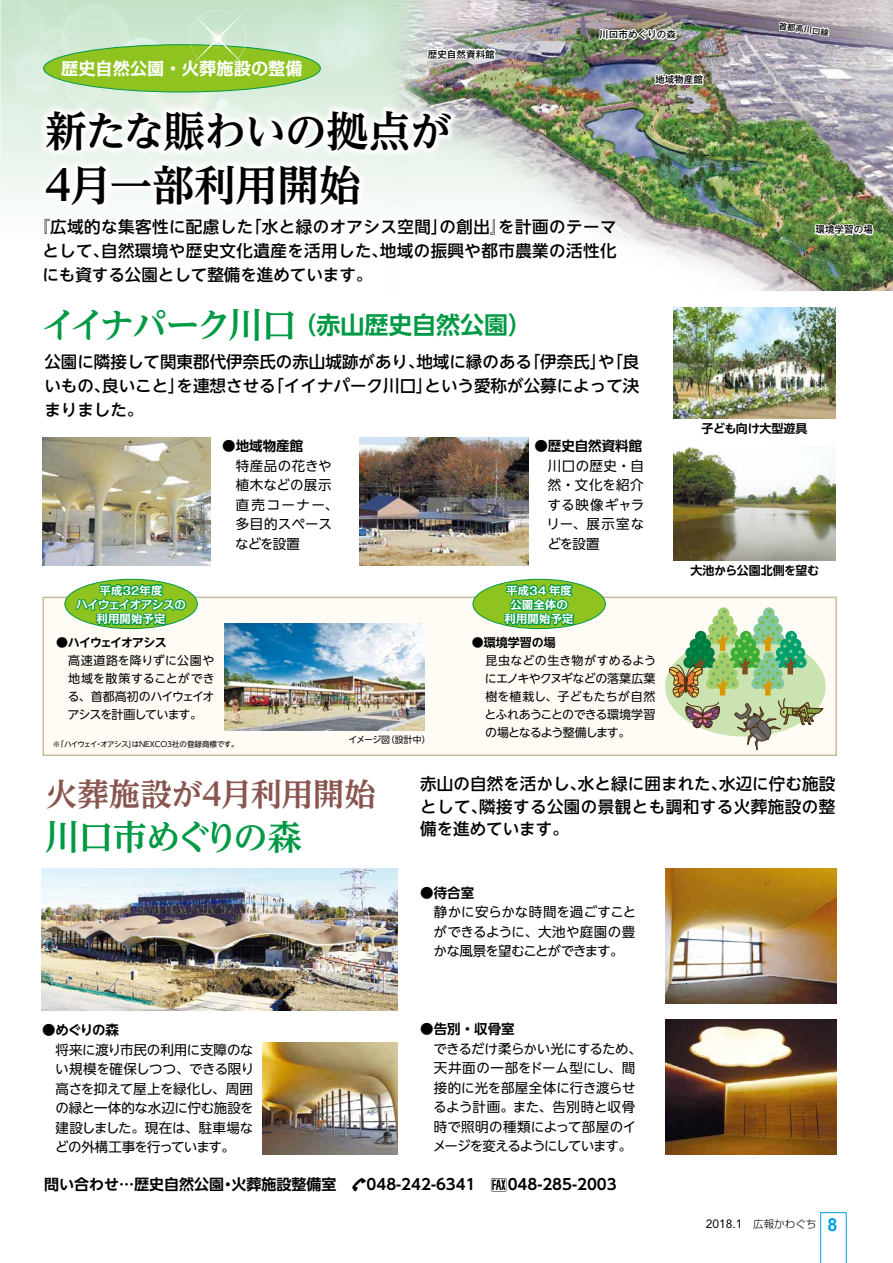
<style>
.page{position:relative;width:893px;height:1263px;background:#fff}
.page>*{position:absolute;margin:0;border:0;box-sizing:border-box;transform-origin:0 0}
.t1{font:700 42px/54px "UD Reimin Pro";letter-spacing:-.02em;color:#000}
.t2{font:700 34.5px "UD Reimin Pro";letter-spacing:-.065em;color:#094}
.t3{font:700 34.5px "UD Reimin Pro";letter-spacing:-.025em;color:#094}
.t4{font:700 31.5px "UD Reimin Pro";letter-spacing:-.005em;color:#89554e}
.t5{font:700 24px "UD Shin Go NT Pro De";color:#094}
.t6{font:700 18px "Arial";color:#00a0e9}
.t7{font:700 17.25px "Kakumin Pro";color:#fff}
.t8{font:500 16.5px/24px "UD Shin Go NT Pro";letter-spacing:.005em;color:#000}
.t9{font:500 16.5px/22.5px "UD Shin Go NT Pro";letter-spacing:.03em;color:#000}
.t10{font:500 16.5px "UD Shin Go NT Pro";letter-spacing:.025em;color:#000}
.t11{font:700 15px "UD Shin Go NT Pro De";color:#000}
.t12{font:13.5px/19.5px "UD Shin Go NT Pro";letter-spacing:-.005em;color:#000;text-align:justify}
.t13{font:13.5px/19.5px "UD Shin Go NT Pro";letter-spacing:.025em;color:#000}
.t14{font:700 13.5px "UD Shin Go NT Pro De";color:#000}
.t15{font:12px/18px "UD Shin Go NT Pro";letter-spacing:-.02em;color:#000;text-align:justify}
.t16{font:700 12px "UD Shin Go NT Pro De";letter-spacing:-.03em;color:#000}
.t17{font:12px "Avenir";color:#000}
.t18{font:700 12px "UD Shin Go NT Pro De";letter-spacing:-.085em;color:#000}
.t19{font:700 11.55px/14.4px "Kakumin Pro";letter-spacing:-.035em;color:#fff;text-align:center}
.t20{font:700 11.55px/14.4px "Kakumin Pro";color:#fff;text-align:center}
.t21{font:300 10.5px "Shin Go Pro";color:#000}
.t22{font:500 9.6px "Gothic MB101 Pro";color:#000}
.t23{font:9px "UD Shin Go NT Pro";letter-spacing:-.04em;color:#000}
.t24{font:500 8.4px "Gothic MB101 Pro";color:#000}
.t25{font:7.5px "UD Shin Go NT Pro";letter-spacing:-.015em;color:#000}
.s1{font-family:"Bibs Normal";font-weight:400}
</style>
<div class="page">
<svg style="left:820px;top:1212px;width:27px;height:51px"></svg>
<svg style="left:311px;top:0;width:70px;height:50px;background:#cfe8d5"></svg>
<div style="left:262px;top:3px;width:73px;height:73px;background:#cfe8d5;border-radius:36px"></div>
<div style="left:322px;top:36px;width:34px;height:35px;background:#dbefe4;border-radius:17px"></div>
<svg style="left:116px;top:36px;width:51px;height:51px"></svg>
<div style="left:60px;top:3px;width:71px;height:71px;background:#cee7d2;border-radius:35px"></div>
<div style="left:0;top:0;width:70px;height:50px;background:#cce6d0"></div>
<div style="left:256px;top:43px;width:36px;height:36px;background:#d8eedf;border-radius:18px"></div>
<div style="left:43px;top:27px;width:23px;height:23px;background:#d3ead7;border-radius:12px"></div>
<img style="left:381px;top:0;width:512px;height:291px">
<div style="left:43px;top:597px;width:793px;height:158px;background:#fffcf6"></div>
<div style="left:43px;top:597px;width:794px;height:159px;border:2px solid #c9bc9c"></div>
<img style="left:42px;top:438px;width:169px;height:128px">
<img style="left:666px;top:869px;width:170px;height:134px">
<img style="left:666px;top:1020px;width:170px;height:134px">
<img style="left:262px;top:1042px;width:135px;height:112px">
<img style="left:360px;top:438px;width:168px;height:128px">
<img style="left:42px;top:868px;width:356px;height:143px">
<svg style="left:424px;top:40px;width:73px;height:10px"></svg>
<svg style="left:813px;top:222px;width:62px;height:30px"></svg>
<img style="left:528px;top:0;width:365px;height:105px">
<img style="left:0;top:50px;width:513px;height:226px">
<img style="left:673px;top:308px;width:163px;height:111px">
<img style="left:673px;top:447px;width:163px;height:114px">
<svg style="left:65px;top:579px;width:132px;height:50px"></svg>
<div style="left:64px;top:579px;width:134px;height:50px;border:1px solid #094;border-radius:50%"></div>
<svg style="left:73px;top:582px;width:115px;height:45px;background:#55b442"></svg>
<div style="left:473px;top:579px;width:132px;height:50px;background:#8fc31f;border-radius:50%"></div>
<svg style="left:502px;top:582px;width:74px;height:47px"></svg>
<div style="left:44px;top:45px;width:276px;height:47px;background:#8fc31f;border-radius:50%"></div>
<img style="left:159px;top:0;width:118px;height:97px">
<svg style="left:180px;top:1px;width:76px;height:76px"></svg>
<div style="left:214px;top:35px;width:7px;height:7px;background:#fff;border-radius:50%"></div>
<svg style="left:668px;top:607px;width:156px;height:149px"></svg>
<img style="left:225px;top:623px;width:200px;height:107px">
<p class="t7" style="left:61px;top:55px;width:243px">歴史自然公園・火葬施設の整備</p>
<p class="t22" style="left:428px;top:46px;width:69px">歴史自然資料館</p>
<h1 class="t1" style="left:45px;top:104px;width:408px">新たな賑わいの拠点が<br>4月一部利用開始</h1>
<p class="t22" style="left:599px;top:27px;width:78px">川口市めぐりの森</p>
<p class="t22" style="left:655px;top:71px;width:49px">地域物産館</p>
<p class="t9" style="left:245px;top:215px;width:204px">「水と緑のオアシス空間」</p>
<p class="t9" style="left:34px;top:215px;width:221px">『広域的な集客性に配慮した</p>
<p class="t8" style="left:439px;top:214px;width:68px">の創出』</p>
<p class="t9" style="left:498px;top:215px;width:120px">を計画のテーマ</p>
<p class="t10" style="left:101px;top:237px;width:288px">自然環境や歴史文化遺産を活用した、</p>
<p class="t10" style="left:380px;top:237px;width:238px">地域の振興や都市農業の活性化</p>
<p class="t8" style="left:42px;top:238px;width:331px">として、<br>にも資する公園として整備を進めています。</p>
<h2 class="t2" style="left:41px;top:296px;width:257px">イイナパーク川口</h2>
<h3 class="t5" style="left:292px;top:306px;width:241px">（赤山歴史自然公園(</h3>
<p class="t8" style="left:424px;top:349px;width:216px;text-indent:-380px">公園に隣接して関東郡代伊奈氏の赤山城跡があり、<br>という愛称が公募によって決</p>
<p class="t8" style="left:524px;top:349px;width:117px">「伊奈氏 「や」 良</p>
<p class="t8" style="left:416px;top:349px;width:117px">地域に縁のある</p>
<p class="t8" style="left:267px;top:373px;width:167px">「イイナパーク川口」</p>
<p class="t8" style="left:102px;top:373px;width:84px">良いこと」</p>
<p class="t8" style="left:177px;top:373px;width:101px">を連想させる</p>
<p class="t8" style="left:44px;top:373px;width:100px">いもの、<br>まりました。</p>
<p class="t24" style="left:780px;top:19px;width:52px;rotate:8deg">首都高川口線</p>
<p class="t22" style="left:815px;top:222px;width:59px">環境学習の場</p>
<p class="t14" style="left:222px;top:435px;width:82px">●地域物産館</p>
<p class="t13" style="left:235px;top:455px;width:104px">特産品の花きや植木などの展示直売コーナー、多目的スペースなどを設置</p>
<p class="t14" style="left:534px;top:435px;width:109px">●歴史自然資料館</p>
<p class="t12" style="left:547px;top:455px;width:99px">川口の歴史・自然・文化を紹介する映像ギャラリー、展示室などを設置</p>
<p class="t19" style="left:76px;top:582px;width:111px">平成３２年度<br>ハイウェイオアシスの利用開始予定</p>
<p class="t20" style="left:505px;top:582px;width:71px">平成３4 年度公園全体の利用開始予定</p>
<p class="t18" style="left:56px;top:633px;width:112px">●ハイウェイオアシス</p>
<p class="t15" style="left:67px;top:651px;width:149px">高速道路を降りずに公園や地域を散策することができる、首都高初のハイウェイオアシスを計画しています。</p>
<p class="t25" style="left:53px;top:738px;width:187px">※「ハイウェイオアシスはNEXCO3社の登録商標です。</p>
<p class="t25" style="left:128px;top:738px;width:9px">」</p>
<p class="t25" style="left:95px;top:738px;width:9px">・</p>
<p class="t23" style="left:348px;top:732px;width:43px">イメージ図</p>
<p class="t23" style="left:386px;top:732px;width:46px">（設計中(</p>
<p class="t16" style="left:472px;top:633px;width:85px">●環境学習の場</p>
<p class="t15" style="left:485px;top:651px;width:173px">昆虫などの生き物がすめるようにエノキやクヌギなどの落葉広葉樹を植栽し、子どもたちが自然とふれあうことのできる環境学習の場となるよう整備します。</p>
<p class="t16" style="left:701px;top:419px;width:108px">子ども向け大型遊具</p>
<p class="t16" style="left:690px;top:560px;width:130px">大池から公園北側を望む</p>
<h3 class="t4" style="left:220px;top:768px;width:157px">月利用開始</h3>
<h3 class="t4" style="left:46px;top:768px;width:158px">火葬施設が</h3>
<h2 class="t3" style="left:45px;top:808px;width:259px">川口市めぐりの森</h2>
<h3 class="t4" style="left:196px;top:768px;width:33px">４</h3>
<p class="t14" style="left:42px;top:1019px;width:79px">●めぐりの森</p>
<p class="t12" style="left:55px;top:1039px;width:201px">将来に渡り市民の利用に支障のない規模を確保しつつ、できる限り高さを抑えて屋上を緑化し、周囲の緑と一体的な水辺に佇む施設を建設しました。現在は、駐車場などの外構工事を行っています。</p>
<p class="t9" style="left:479px;top:772px;width:358px;text-indent:-59px">赤山の自然を活かし、<br>隣接する公園の景観とも調和する火葬施設の整</p>
<p class="t8" style="left:578px;top:772px;width:151px">水と緑に囲まれた、</p>
<p class="t8" style="left:719px;top:772px;width:118px">水辺に佇む施設</p>
<p class="t8" style="left:420px;top:795px;width:150px;line-height:22.5px">として、<br>備を進めています。</p>
<p class="t14" style="left:420px;top:882px;width:55px">●待合室</p>
<p class="t12" style="left:434px;top:902px;width:204px">静かに安らかな時間を過ごすことができるように、大池や庭園の豊かな風景を望むことができます。</p>
<p class="t14" style="left:420px;top:1018px;width:96px">●告別・収骨室</p>
<p class="t12" style="left:433px;top:1039px;width:211px;text-align:left">できるだけ柔らかい光にするため、天井面の一部をドーム型にし、間接的に光を部屋全体に行き渡らせるよう計画。また、告別時と収骨時で照明の種類によって部屋のイメージを変えるようにしています。</p>
<p class="t11" style="left:44px;top:1172px;width:182px">問い合わせ…歴史自然公園</p>
<p class="t11" style="left:232px;top:1172px;width:387px">火葬施設整備室　<span class="s1">A</span>048-242-6341　<span class="s1">E</span>048-285-2003</p>
<p class="t11" style="left:220px;top:1172px;width:16px">・</p>
<p class="t17" style="left:706px;top:1215px;width:38px">2017.2</p>
<p class="t17" style="left:706px;top:1217px;width:38px">2018.1</p>
<p class="t21" style="left:753px;top:1213px;width:65px">広報かわぐち</p>
<p class="t21" style="left:753px;top:1215px;width:65px">広報かわぐち</p>
<h3 class="t6" style="left:827px;top:1211px;width:12px">4</h3>
<h3 class="t6" style="left:828px;top:1213px;width:12px">8</h3>
</div>
